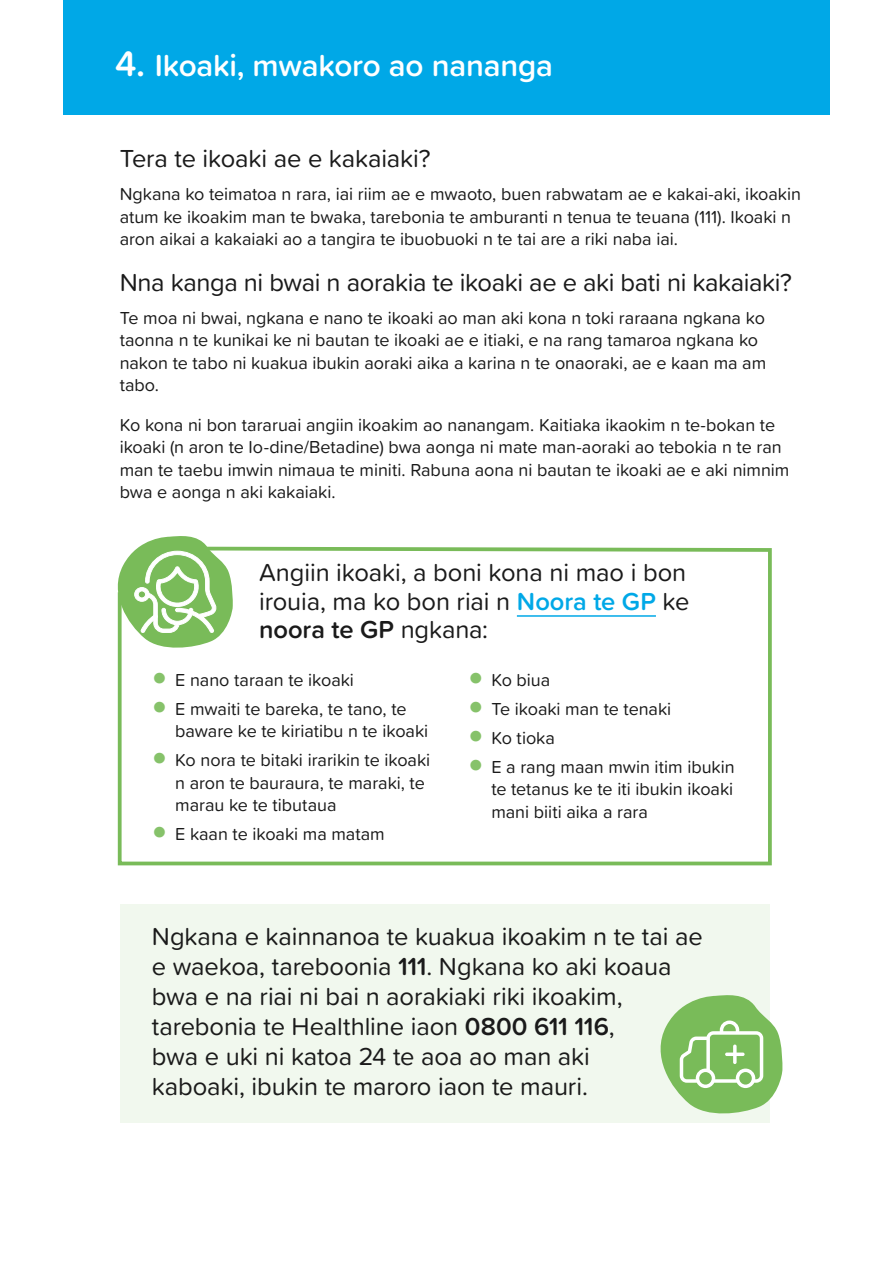
<style>
.page{position:relative;width:893px;height:1263px;background:#fff}
.page>*{position:absolute;margin:0;border:0;box-sizing:border-box;transform-origin:0 0}
.t1{font:600 31.5px "Proxima Soft";letter-spacing:-.005em;color:#fff}
.Para{font:25.5px/30px "Proxima Soft";letter-spacing:-.005em;color:#1a1a1a}
.Para-2{font:18px/22.5px "Proxima Soft";letter-spacing:-.005em;color:#1a1a1a}
.s1{font-size:36.9px}
.s2{font-weight:600;color:#00a8e7}
.s3{font-weight:600}
.s4{font-weight:700;font-size:45px;color:#86c26a}
</style>
<div class="page">
<div style="left:120px;top:904px;width:650px;height:219px;background:#f1f8ee"></div>
<svg style="left:117px;top:546px;width:655px;height:320px"></svg>
<svg style="left:660px;top:995px;width:122px;height:119px"></svg>
<svg style="left:117px;top:536px;width:116px;height:116px"></svg>
<div style="left:63px;top:0;width:766px;height:115px;background:#00a8e7"></div>
<hr style="left:517px;top:615px;width:139px;height:2px;background:#00a8e7">
<h2 class="t1" style="left:115px;top:42px;width:440px"><span class="s1">4.</span> Ikoaki, mwakoro ao nananga</h2>
<h3 class="Para" style="left:120px;top:142px;width:312px">Tera te ikoaki ae e kakaiaki?</h3>
<p class="Para-2" style="left:120px;top:182px;width:683px">Ngkana ko teimatoa n rara, iai riim ae e mwaoto, buen rabwatam ae e kakai-aki, ikoakin atum ke ikoakim man te bwaka, tarebonia te amburanti n tenua te teuana (111). Ikoaki n aron aikai a kakaiaki ao a tangira te ibuobuoki n te tai are a riki naba iai.</p>
<h3 class="Para" style="left:120px;top:266px;width:674px">Nna kanga ni bwai n aorakia te ikoaki ae e aki bati ni kakaiaki?</h3>
<p class="Para-2" style="left:120px;top:305px;width:648px">Te moa ni bwai, ngkana e nano te ikoaki ao man aki kona n toki raraana ngkana ko taonna n te kunikai ke ni bautan te ikoaki ae e itiaki, e na rang tamaroa ngkana ko nakon te tabo ni kuakua ibukin aoraki aika a karina n te onaoraki, ae e kaan ma am tabo.</p>
<p class="Para-2" style="left:120px;top:412px;width:671px">Ko kona ni bon tararuai angiin ikoakim ao nanangam. Kaitiaka ikaokim n te-bokan te ikoaki (n aron te Io-dine/Betadine) bwa aonga ni mate man-aoraki ao tebokia n te ran man te taebu imwin nimaua te miniti. Rabuna aona ni bautan te ikoaki ae e aki nimnim bwa e aonga n aki kakaiaki.</p>
<h3 class="Para" style="left:259px;top:557px;width:432px;line-height:28.5px">Angiin ikoaki, a boni kona ni mao i bon irouia, ma ko bon riai n <span class="s2">Noora te GP</span> ke <span class="s3">noora te GP</span> ngkana:</h3>
<p class="Para-2" style="left:152px;top:668px;width:204px"><span class="s4">•</span> E nano taraan te ikoaki</p>
<p class="Para-2" style="left:175px;top:697px;width:254px;text-indent:-24px"><span class="s4">•</span> E mwaiti te bareka, te tano, te baware ke te kiriatibu n te ikoaki</p>
<p class="Para-2" style="left:175px;top:748px;width:256px;text-indent:-24px"><span class="s4">•</span> Ko nora te bitaki irarikin te ikoaki n aron te bauraura, te maraki, te marau ke te tibutaua</p>
<p class="Para-2" style="left:152px;top:822px;width:235px"><span class="s4">•</span> E kaan te ikoaki ma matam</p>
<p class="Para-2" style="left:468px;top:668px;width:84px"><span class="s4">•</span> Ko biua</p>
<p class="Para-2" style="left:468px;top:697px;width:205px"><span class="s4">•</span> Te ikoaki man te tenaki</p>
<p class="Para-2" style="left:468px;top:726px;width:89px"><span class="s4">•</span> Ko tioka</p>
<p class="Para-2" style="left:491px;top:754px;width:245px;text-align:justify;text-indent:-24px"><span class="s4">•</span> E a rang maan mwin itim ibukin te tetanus ke te iti ibukin ikoaki mani biiti aika a rara</p>
<p class="Para" style="left:152px;top:920px;width:553px">Ngkana e kainnanoa te kuakua ikoakim n te tai ae e waekoa, tareboonia <span class="s3">111</span>. Ngkana ko aki koaua bwa e na riai ni bai n aorakiaki riki ikoakim, tarebonia te Healthline iaon <span class="s3">0800 611 116</span>,<br>bwa e uki ni katoa 24 te aoa ao man aki<br>kaboaki, ibukin te maroro iaon te mauri.</p>
</div>
